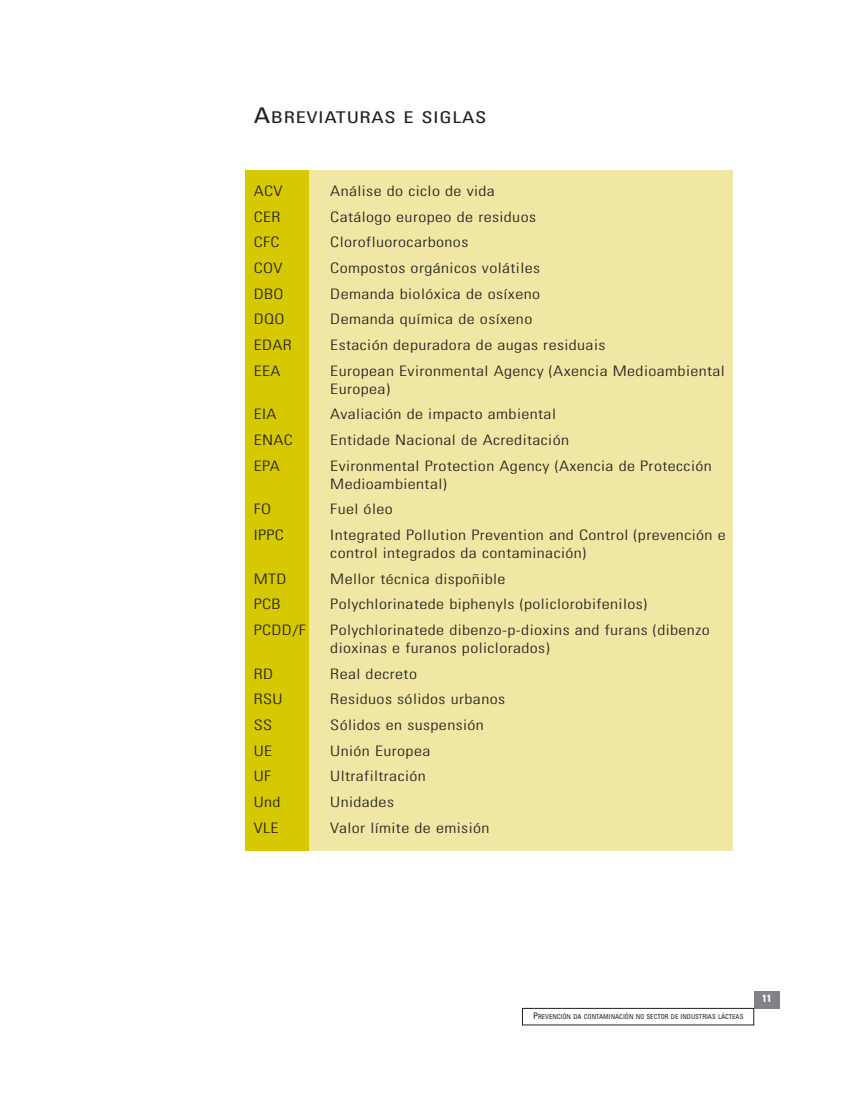
<style>
.page{position:relative;width:849px;height:1097px;background:#fff}
.page>*{position:absolute;margin:0;border:0;box-sizing:border-box;transform-origin:0 0}
.t1{font:condensed 16.2px "Univers";letter-spacing:.03em;color:#231f20;scale:1.25 1}
.t2{font:300 condensed 14.4px/18px "Univers";letter-spacing:.02em;color:#231f20;scale:1.25 1}
.t3{font:700 condensed 10.5px "Univers";color:#fff}
.t4{font:condensed 6.75px "Univers";color:#231f20}
.s1{font-size:21.6px}
.s2{font-size:9px}
</style>
<div class="page">
<div style="left:309px;top:170px;width:424px;height:680px;background:#efe7a3"></div>
<div style="left:246px;top:170px;width:63px;height:680px;background:#d6c801"></div>
<div style="left:522px;top:1008px;width:232px;height:17px;border:1px solid #231f20"></div>
<div style="left:754px;top:991px;width:26px;height:17px;background:#808285"></div>
<p class="t1" style="left:254px;top:112px;width:188px"><span class="s1">A</span>BREVIATURAS E SIGLAS</p>
<p class="t2" style="left:254px;top:183px;width:25px">ACV</p>
<p class="t2" style="left:330px;top:183px;width:133px">Análise do ciclo de vida</p>
<p class="t2" style="left:254px;top:209px;width:23px">CER</p>
<p class="t2" style="left:330px;top:209px;width:166px">Catálogo europeo de residuos</p>
<p class="t2" style="left:254px;top:235px;width:22px">CFC</p>
<p class="t2" style="left:330px;top:235px;width:112px">Clorofluorocarbonos</p>
<p class="t2" style="left:254px;top:260px;width:25px">COV</p>
<p class="t2" style="left:330px;top:260px;width:169px">Compostos orgánicos volátiles</p>
<p class="t2" style="left:254px;top:286px;width:25px">DBO</p>
<p class="t2" style="left:330px;top:286px;width:169px">Demanda biolóxica de osíxeno</p>
<p class="t2" style="left:254px;top:312px;width:26px">DQO</p>
<p class="t2" style="left:330px;top:312px;width:163px">Demanda química de osíxeno</p>
<p class="t2" style="left:254px;top:337px;width:32px">EDAR</p>
<p class="t2" style="left:330px;top:337px;width:222px">Estación depuradora de augas residuais</p>
<p class="t2" style="left:254px;top:363px;width:23px">EEA</p>
<p class="t2" style="left:330px;top:363px;width:317px">European Evironmental Agency (Axencia Medioambiental<br>Europea)</p>
<p class="t2" style="left:254px;top:407px;width:20px">EIA</p>
<p class="t2" style="left:330px;top:407px;width:182px">Avaliación de impacto ambiental</p>
<p class="t2" style="left:254px;top:432px;width:33px">ENAC</p>
<p class="t2" style="left:330px;top:432px;width:193px">Entidade Nacional de Acreditación</p>
<p class="t2" style="left:254px;top:458px;width:22px">EPA</p>
<p class="t2" style="left:330px;top:458px;width:307px">Evironmental Protection Agency (Axencia de Protección<br>Medioambiental)</p>
<p class="t2" style="left:254px;top:502px;width:15px">FO</p>
<p class="t2" style="left:330px;top:502px;width:52px">Fuel óleo</p>
<p class="t2" style="left:254px;top:527px;width:26px">IPPC</p>
<p class="t2" style="left:330px;top:527px;width:318px">Integrated Pollution Prevention and Control (prevención e control integrados da contaminación)</p>
<p class="t2" style="left:254px;top:571px;width:28px">MTD</p>
<p class="t2" style="left:330px;top:571px;width:142px">Mellor técnica dispoñible</p>
<p class="t2" style="left:254px;top:597px;width:23px">PCB</p>
<p class="t2" style="left:330px;top:597px;width:255px">Polychlorinatede biphenyls (policlorobifenilos)</p>
<p class="t2" style="left:254px;top:622px;width:43px">PCDD/F</p>
<p class="t2" style="left:330px;top:622px;width:305px">Polychlorinatede dibenzo-p-dioxins and furans (dibenzo dioxinas e furanos policlorados)</p>
<p class="t2" style="left:254px;top:666px;width:17px">RD</p>
<p class="t2" style="left:330px;top:666px;width:71px">Real decreto</p>
<p class="t2" style="left:254px;top:691px;width:25px">RSU</p>
<p class="t2" style="left:330px;top:691px;width:141px">Residuos sólidos urbanos</p>
<p class="t2" style="left:254px;top:717px;width:16px">SS</p>
<p class="t2" style="left:330px;top:717px;width:124px">Sólidos en suspensión</p>
<p class="t2" style="left:254px;top:743px;width:16px">UE</p>
<p class="t2" style="left:330px;top:743px;width:82px">Unión Europea</p>
<p class="t2" style="left:254px;top:768px;width:15px">UF</p>
<p class="t2" style="left:330px;top:768px;width:78px">Ultrafiltración</p>
<p class="t2" style="left:254px;top:794px;width:23px">Und</p>
<p class="t2" style="left:330px;top:794px;width:53px">Unidades</p>
<p class="t2" style="left:254px;top:820px;width:21px">VLE</p>
<p class="t2" style="left:330px;top:820px;width:129px">Valor límite de emisión</p>
<p class="t4" style="left:533px;top:1014px;width:212px"><span class="s2">P</span>REVENCIÓN DA CONTAMINACIÓN NO SECTOR DE INDUSTRIAS LÁCTEAS</p>
<p class="t3" style="left:762px;top:994px;width:11px">11</p>
</div>
